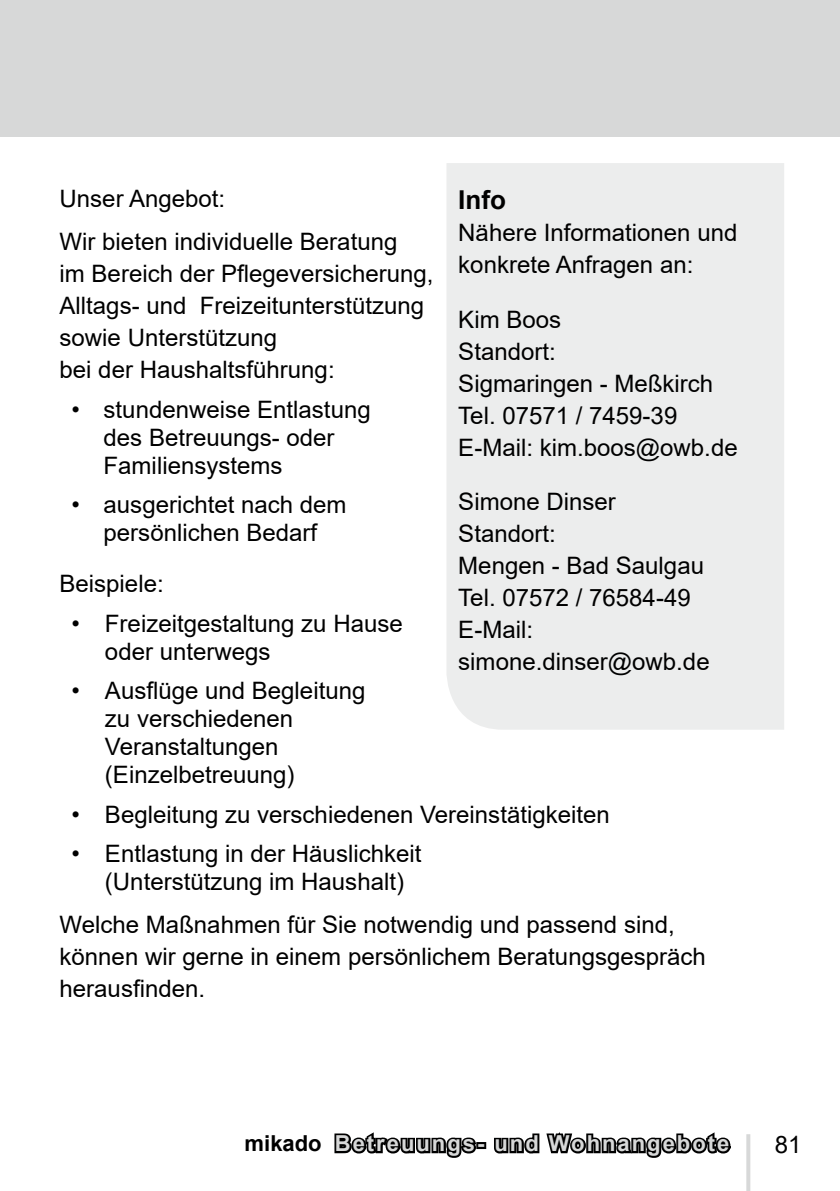
<style>
.page{position:relative;width:840px;height:1191px;background:#fff}
.page>*{position:absolute;margin:0;border:0;box-sizing:border-box;transform-origin:0 0}
.t1{font:700 26px "Arial";color:#000}
.t2{font:24px/32px "Arial";color:#000}
.t3{font:700 22px "Arial";letter-spacing:.09em;color:#d7d8d8}
.t4{font:700 22px "Arial";color:#000}
</style>
<div class="page">
<svg style="left:334px;top:1132px;width:145px;height:26px"></svg>
<div style="left:476px;top:1142px;width:10px;height:7px;border:4px solid #000"></div>
<svg style="left:494px;top:1132px;width:237px;height:26px"></svg>
<div style="left:0;top:0;width:839px;height:136px;background:#d7d8d8"></div>
<div style="left:447px;top:163px;width:336px;height:566px;background:#eceded"></div>
<svg style="left:746px;top:1134px;width:4px;height:57px"></svg>
<p class="t2" style="left:60px;top:177px;width:339px;line-height:43.4px">Unser Angebot:<br>Wir bieten individuelle Beratung</p>
<p class="t2" style="left:60px;top:258px;width:375px">im Bereich der Pflegeversicherung,<br>Alltags- und Freizeitunterstützung sowie Unterstützung<br>bei der Haushaltsführung:</p>
<p class="t2" style="left:103px;top:395px;width:268px;line-height:28px;text-indent:-32px">• stundenweise Entlastung des Betreuungs- oder<br>Familiensystems</p>
<p class="t2" style="left:72px;top:490px;width:276px;line-height:28px;text-align:center">• ausgerichtet nach dem persönlichen Bedarf</p>
<p class="t2" style="left:60px;top:568px;width:106px">Beispiele:</p>
<p class="t2" style="left:105px;top:609px;width:299px;line-height:28px;text-indent:-33px">• Freizeitgestaltung zu Hause oder unterwegs</p>
<p class="t2" style="left:105px;top:676px;width:262px;line-height:28px;text-indent:-33px">• Ausflüge und Begleitung zu verschiedenen<br>Veranstaltungen (Einzelbetreuung)</p>
<p class="t2" style="left:72px;top:798px;width:539px">• Begleitung zu verschiedenen Vereinstätigkeiten</p>
<p class="t2" style="left:105px;top:839px;width:318px;line-height:28px;text-indent:-33px">• Entlastung in der Häuslichkeit (Unterstützung im Haushalt)</p>
<p class="t2" style="left:60px;top:908px;width:647px">Welche Maßnahmen für Sie notwendig und passend sind, können wir gerne in einem persönlichem Beratungsgespräch herausfinden.</p>
<p class="t1" style="left:458px;top:181px;width:49px">Info</p>
<p class="t2" style="left:458px;top:216px;width:280px">Nähere Informationen und konkrete Anfragen an:</p>
<p class="t2" style="left:458px;top:303px;width:281px">Kim Boos<br>Standort:<br>Sigmaringen - Meßkirch<br>Tel. 07571 / 7459-39<br>E-Mail: kim.boos@owb.de</p>
<p class="t2" style="left:458px;top:486px;width:253px">Simone Dinser<br>Standort:<br>Mengen - Bad Saulgau<br>Tel. 07572 / 76584-49<br>E-Mail: simone.dinser@owb.de</p>
<p class="t4" style="left:244px;top:1128px;width:79px">mikado</p>
<p class="t2" style="left:774px;top:1128px;width:28px">81</p>
<p class="t3" style="left:334px;top:1128px;width:396px">Betreuungs- und Wohnangebote</p>
</div>
